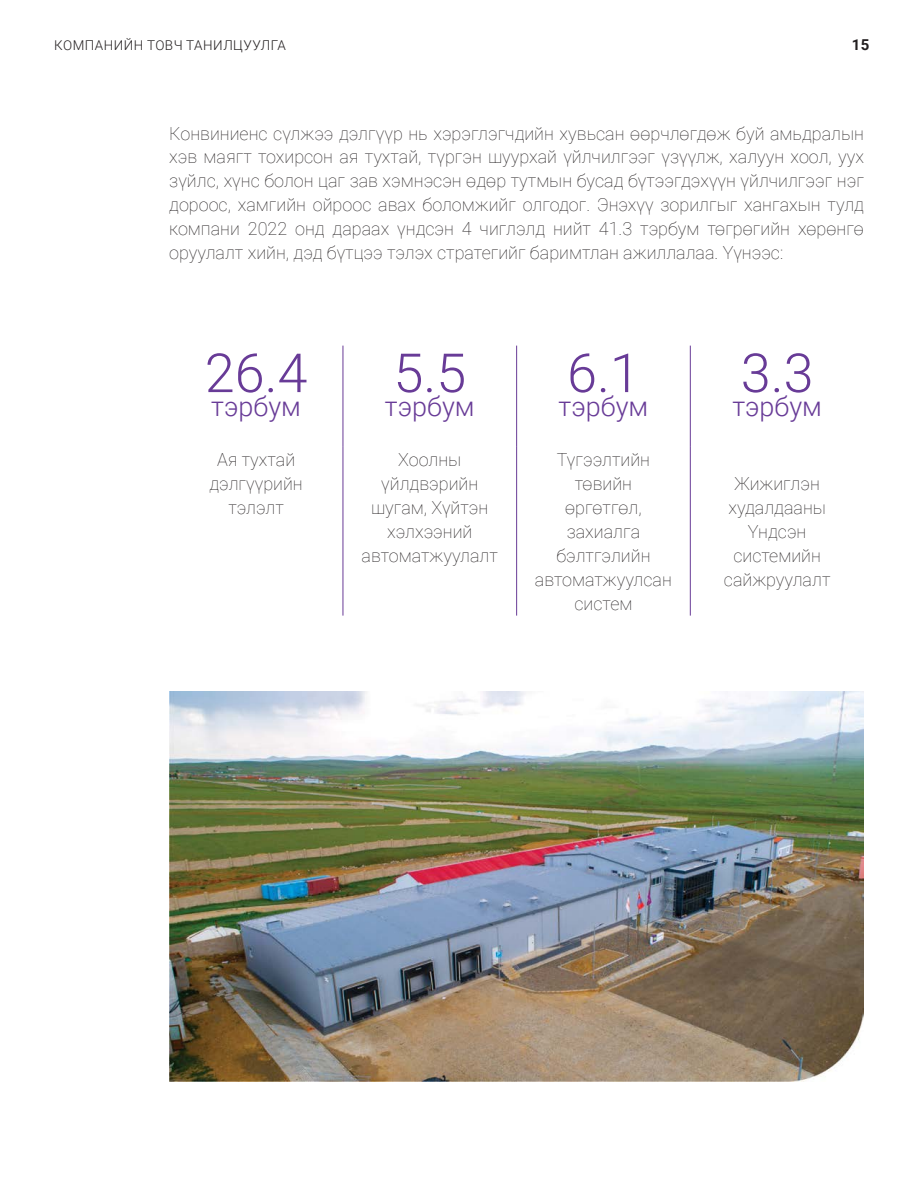
<style>
.page{position:relative;width:918px;height:1188px;background:#fff}
.page>*{position:absolute;margin:0;border:0;box-sizing:border-box;transform-origin:0 0}
.t1{font:300 54px "Roboto";color:#683b97}
.t2{font:300 27px "Roboto";color:#683b97}
.t3{font:100 18px/24px "Roboto";color:#231f20;text-align:center}
.t4{font:700 15px "Roboto";color:#231f20}
.t5{font:300 13.5px "Roboto";letter-spacing:.035em;color:#231f20}
</style>
<div class="page">
<img style="left:169px;top:692px;width:695px;height:389px">
<hr style="left:343px;top:346px;width:1px;height:100px;background:#683b97">
<hr style="left:516px;top:346px;width:1px;height:100px;background:#683b97">
<hr style="left:690px;top:346px;width:1px;height:100px;background:#683b97">
<hr style="left:343px;top:446px;width:1px;height:170px;background:#683b97">
<hr style="left:516px;top:446px;width:1px;height:170px;background:#683b97">
<hr style="left:690px;top:446px;width:1px;height:170px;background:#683b97">
<p class="t5" style="left:54px;top:36px;width:233px">КОМПАНИЙН ТОВЧ ТАНИЛЦУУЛГА</p>
<p class="t4" style="left:852px;top:34px;width:19px">15</p>
<p class="t3" style="left:169px;top:120px;width:696px;text-align:justify">Конвиниенс сүлжээ дэлгүүр нь хэрэглэгчдийн хувьсан өөрчлөгдөж буй амьдралын хэв маягт тохирсон ая тухтай, түргэн шуурхай үйлчилгээг үзүүлж, халуун хоол, уух зүйлс, хүнс болон цаг зав хэмнэсэн өдөр тутмын бусад бүтээгдэхүүн үйлчилгээг нэг дороос, хамгийн ойроос авах боломжийг олгодог. Энэхүү зорилгыг хангахын тулд компани 2022 онд дараах үндсэн 4 чиглэлд нийт 41.3 тэрбум төгрөгийн хөрөнгө оруулалт хийн, дэд бүтцээ тэлэх стратегийг баримтлан ажиллалаа. Үүнээс:</p>
<h1 class="t1" style="left:205px;top:335px;width:104px">26.4</h1>
<h2 class="t2" style="left:211px;top:388px;width:91px">тэрбум</h2>
<h1 class="t1" style="left:393px;top:335px;width:74px">5.5</h1>
<h2 class="t2" style="left:385px;top:388px;width:91px">тэрбум</h2>
<h1 class="t1" style="left:567px;top:335px;width:74px">6.1</h1>
<h2 class="t2" style="left:559px;top:388px;width:91px">тэрбум</h2>
<p class="t3" style="left:209px;top:447px;width:95px">Ая тухтай дэлгүүрийн тэлэлт</p>
<p class="t3" style="left:362px;top:447px;width:138px">Хоолны үйлдвэрийн шугам, Хүйтэн хэлхээний автоматжуулалт</p>
<p class="t3" style="left:535px;top:447px;width:139px">Түгээлтийн төвийн өргөтгөл, захиалга бэлтгэлийн автоматжуулсан систем</p>
<h1 class="t1" style="left:741px;top:335px;width:74px">3.3</h1>
<h2 class="t2" style="left:732px;top:388px;width:91px">тэрбум</h2>
<p class="t3" style="left:724px;top:470px;width:108px">Жижиглэн худалдааны<br>Үндсэн системийн сайжруулалт</p>
</div>
